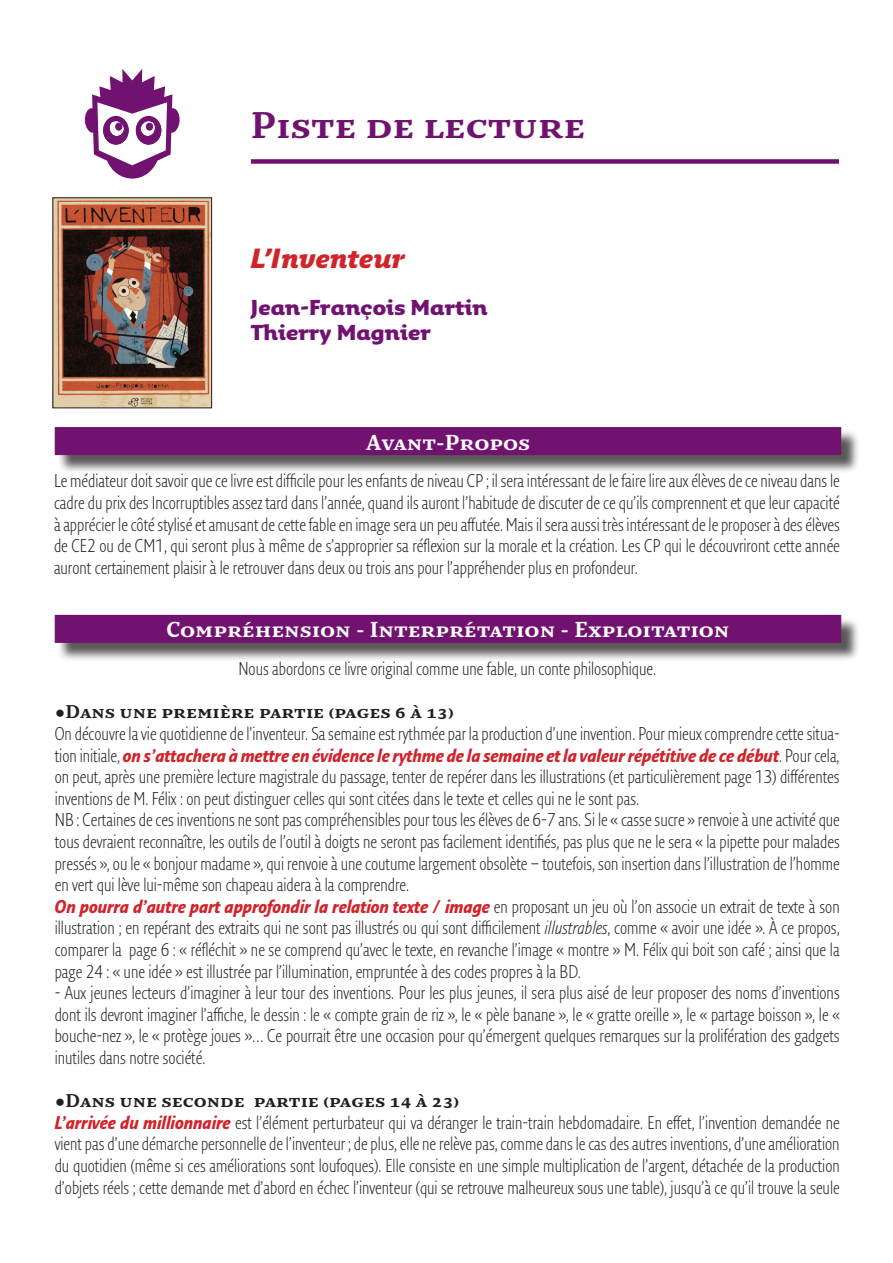
<style>
.page{position:relative;width:893px;height:1263px;background:#fff}
.page>*{position:absolute;margin:0;border:0;box-sizing:border-box;transform-origin:0 0}
.t1{font:700 36px "Fresco SC";color:#711271}
.t2{font:italic 900 27px "Fresco Inf Sans";color:#d1232a}
.t3{font:700 21px "Fresco SC";color:#fff}
.t4{font:900 21px/25.2px "Fresco Inf Sans";color:#711271}
.t5{font:300 18px/21.6px "Fresco Sans Con";color:#231f20;text-align:justify}
.t6{font:700 18px "Fresco SC";color:#231f20}
.s1{font-family:"Fresco Sans Con";font-weight:300}
.s2{font-weight:700;font-style:italic;color:#d1232a}
.s3{font-style:italic}
</style>
<div class="page">
<div style="left:251px;top:159px;width:588px;height:5px;background:#711271"></div>
<svg style="left:84px;top:69px;width:96px;height:110px"></svg>
<img style="left:54px;top:199px;width:156px;height:207px">
<div style="left:52px;top:197px;width:160px;height:211px;border:1px solid #231f20"></div>
<div style="left:57px;top:617px;width:803px;height:44px;background:#231f20;opacity:.75"></div>
<div style="left:56px;top:616px;width:784px;height:26px;background:#711271"></div>
<div style="left:55px;top:615px;width:786px;height:28px;border:2px solid #711271"></div>
<div style="left:57px;top:429px;width:803px;height:45px;background:#231f20;opacity:.75"></div>
<div style="left:56px;top:428px;width:784px;height:26px;background:#711271"></div>
<div style="left:55px;top:427px;width:786px;height:28px;border:2px solid #711271"></div>
<h1 class="t1" style="left:251px;top:103px;width:336px">Piste de lecture</h1>
<h2 class="t2" style="left:251px;top:241px;width:155px">L’Inventeur</h2>
<p class="t4" style="left:251px;top:294px;width:238px">Jean-François Martin<br>Thierry Magnier</p>
<p class="t3" style="left:366px;top:429px;width:166px">Avant-Propos</p>
<p class="t5" style="left:54px;top:470px;width:787px">Le médiateur doit savoir que ce livre est difficile pour les enfants de niveau CP ; il sera intéressant de le faire lire aux élèves de ce niveau dans le cadre du prix des Incorruptibles assez tard dans l’année, quand ils auront l’habitude de discuter de ce qu’ils comprennent et que leur capacité à apprécier le côté stylisé et amusant de cette fable en image sera un peu affutée. Mais il sera aussi très intéressant de le proposer à des élèves de CE2 ou de CM1, qui seront plus à même de s’approprier sa réflexion sur la morale et la création. Les CP qui le découvriront cette année auront certainement plaisir à le retrouver dans deux ou trois ans pour l’appréhender plus en profondeur.</p>
<p class="t3" style="left:166px;top:617px;width:565px">Compréhension - Interprétation - Exploitation</p>
<p class="t5" style="left:238px;top:658px;width:419px">Nous abordons ce livre original comme une fable, un conte philosophique.</p>
<p class="t6" style="left:55px;top:701px;width:400px"><span class="s1">•</span>Dans une première partie (pages 6 à 13)</p>
<p class="t5" style="left:55px;top:722px;width:787px;text-align:left">On découvre la vie quotidienne de l’inventeur. Sa semaine est rythmée par la production d’une invention. Pour mieux comprendre cette situa&shy;tion initiale, <span class="s2">on s’attachera à mettre en évidence le rythme de la semaine et la valeur répétitive de ce début</span>. Pour cela, on peut, après une première lecture magistrale du passage, tenter de repérer dans les illustrations (et particulièrement page 13) différentes inventions de M. Félix : on peut distinguer celles qui sont citées dans le texte et celles qui ne le sont pas.<br>NB : Certaines de ces inventions ne sont pas compréhensibles pour tous les élèves de 6-7 ans. Si le « casse sucre » renvoie à une activité que tous devraient reconnaître, les outils de l’outil à doigts ne seront pas facilement identifiés, pas plus que ne le sera « la pipette pour malades pressés », ou le « bonjour madame », qui renvoie à une coutume largement obsolète – toutefois, son insertion dans l’illustration de l’homme en vert qui lève lui-même son chapeau aidera à la comprendre.<br><span class="s2">On pourra d’autre part approfondir la relation texte / image</span> en proposant un jeu où l’on associe un extrait de texte à son illustration ; en repérant des extraits qui ne sont pas illustrés ou qui sont difficilement <span class="s3">illustrables</span>, comme « avoir une idée ». À ce propos, comparer la page 6 : « réfléchit » ne se comprend qu’avec le texte, en revanche l’image « montre » M. Félix qui boit son café ; ainsi que la page 24 : « une idée » est illustrée par l’illumination, empruntée à des codes propres à la BD.</p>
<p class="t5" style="left:55px;top:982px;width:787px">- Aux jeunes lecteurs d’imaginer à leur tour des inventions. Pour les plus jeunes, il sera plus aisé de leur proposer des noms d’inventions dont ils devront imaginer l’affiche, le dessin : le « compte grain de riz », le « pèle banane », le « gratte oreille », le « partage boisson », le « bouche-nez », le « protège joues »… Ce pourrait être une occasion pour qu’émergent quelques remarques sur la prolifération des gadgets inutiles dans notre société.</p>
<p class="t6" style="left:55px;top:1089px;width:406px"><span class="s1">•</span>Dans une seconde partie (pages 14 à 23)</p>
<p class="t5" style="left:55px;top:1111px;width:787px"><span class="s2">L’arrivée du millionnaire</span> est l’élément perturbateur qui va déranger le train-train hebdomadaire. En effet, l’invention demandée ne vient pas d’une démarche personnelle de l’inventeur ; de plus, elle ne relève pas, comme dans le cas des autres inventions, d’une amélioration du quotidien (même si ces améliorations sont loufoques). Elle consiste en une simple multiplication de l’argent, détachée de la production d’objets réels ; cette demande met d’abord en échec l’inventeur (qui se retrouve malheureux sous une table), jusqu’à ce qu’il trouve la seule</p>
</div>
